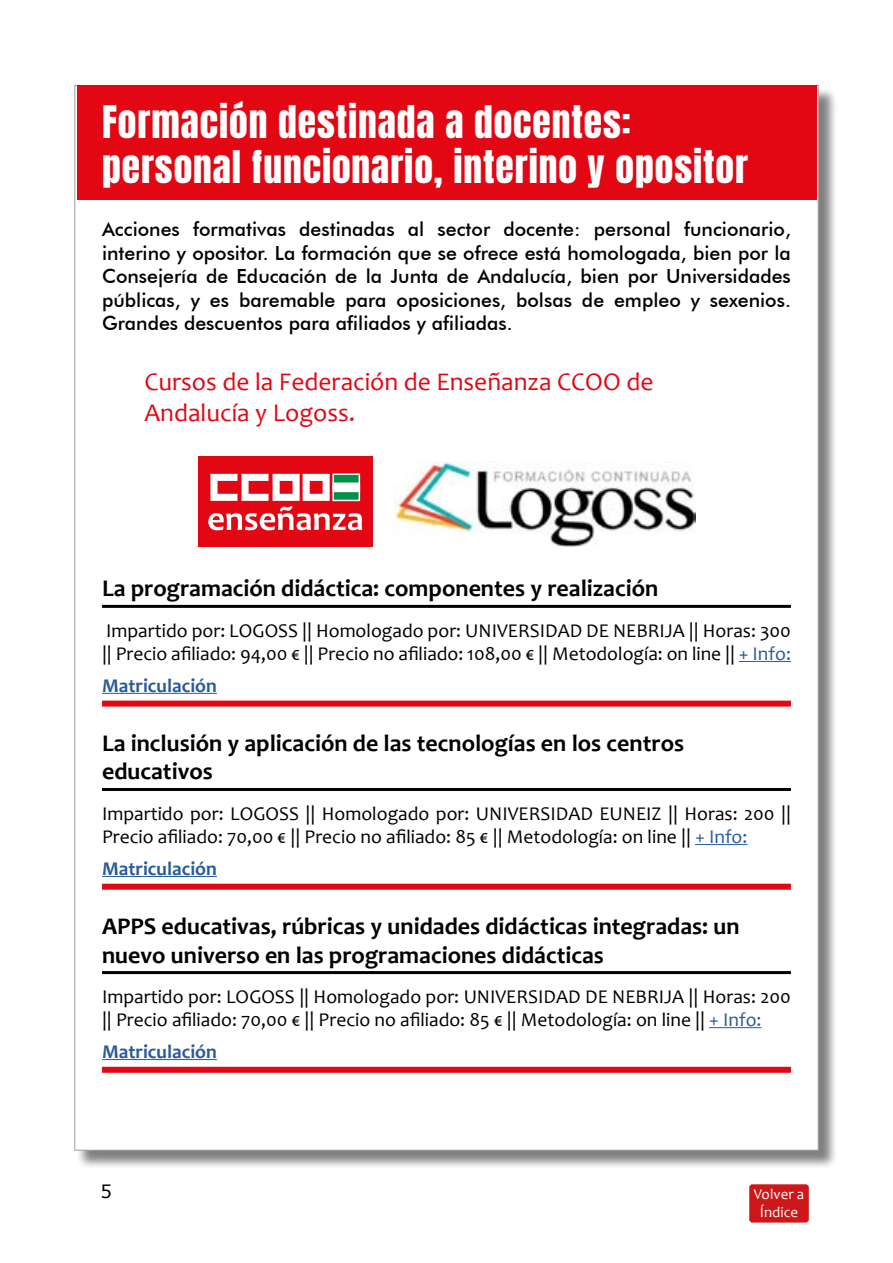
<style>
.page{position:relative;width:893px;height:1263px;background:#fff}
.page>*{position:absolute;margin:0;border:0;box-sizing:border-box;transform-origin:0 0}
.t1{font:37.5px/45px "Anton";letter-spacing:.025em;color:#fff}
.t2{font:25.5px/30.6px "Candara";color:#e30613}
.t3{font:700 24px/28.8px "Candara";color:#000}
.t4{font:19.5px/23.4px "Candara";color:#000}
.t5{font:500 19.5px/23.4px "Futura BT";color:#000;text-align:justify}
.t6{font:700 19.5px "Candara";color:#275b9b}
.t7{font:18px "Verdana";color:#000}
.t8{font:15px/18px "Candara";color:#fff;text-align:center}
.s1{color:#275b9b}
</style>
<div class="page">
<div style="left:749px;top:1184px;width:60px;height:38px;background:#cd1719"></div>
<div style="left:77px;top:88px;width:760px;height:1081px;background:#000;opacity:.5"></div>
<div style="left:74px;top:85px;width:745px;height:1065px;background:#fff;border:1px solid #9d9d9c"></div>
<div style="left:77px;top:86px;width:739px;height:69px;background:#e30613"></div>
<div style="left:77px;top:131px;width:739px;height:69px;background:#e30613"></div>
<hr style="left:102px;top:605px;width:689px;height:3px;background:#000">
<hr style="left:739px;top:661px;width:52px;height:1px;background:#275b9b">
<div style="left:102px;top:701px;width:689px;height:6px;background:#e30613"></div>
<hr style="left:102px;top:693px;width:115px;height:1px;background:#275b9b">
<hr style="left:102px;top:788px;width:689px;height:3px;background:#000">
<hr style="left:695px;top:844px;width:52px;height:1px;background:#275b9b">
<div style="left:102px;top:884px;width:689px;height:6px;background:#e30613"></div>
<hr style="left:102px;top:876px;width:115px;height:1px;background:#275b9b">
<hr style="left:102px;top:971px;width:689px;height:3px;background:#000">
<hr style="left:709px;top:1027px;width:52px;height:1px;background:#275b9b">
<div style="left:102px;top:1067px;width:689px;height:6px;background:#e30613"></div>
<hr style="left:102px;top:1059px;width:115px;height:1px;background:#275b9b">
<div style="left:198px;top:456px;width:175px;height:90px;background:#e30613"></div>
<div style="left:332px;top:473px;width:28px;height:28px;background:#f08288"></div>
<svg style="left:208px;top:474px;width:154px;height:56px"></svg>
<img style="left:395px;top:461px;width:300px;height:85px">
<h1 class="t1" style="left:102px;top:103px;width:648px">Formación destinada a docentes: personal funcionario, interino y opositor</h1>
<p class="t5" style="left:102px;top:218px;width:690px">Acciones formativas destinadas al sector docente: personal funcionario, interino y opositor. La formación que se ofrece está homologada, bien por la Consejería de Educación de la Junta de Andalucía, bien por Universidades públicas, y es baremable para oposiciones, bolsas de empleo y sexenios.<br>Grandes descuentos para afiliados y afiliadas.</p>
<h2 class="t2" style="left:145px;top:366px;width:510px">Cursos de la Federación de Enseñanza CCOO de<br>Andalucía y Logoss.</h2>
<p class="t3" style="left:102px;top:574px;width:558px">La programación didáctica: componentes y realización</p>
<p class="t4" style="left:102px;top:618px;width:690px">Impartido por: LOGOSS || Homologado por: UNIVERSIDAD DE NEBRIJA || Horas: 300 || Precio afiliado: 94,00 € || Precio no afiliado: 108,00 € || Metodología: on line || <span class="s1">+ Info:</span></p>
<p class="t6" style="left:102px;top:673px;width:116px">Matriculación</p>
<p class="t3" style="left:102px;top:728px;width:584px">La inclusión y aplicación de las tecnologías en los centros educativos</p>
<p class="t4" style="left:102px;top:802px;width:690px">Impartido por: LOGOSS || Homologado por: UNIVERSIDAD EUNEIZ || Horas: 200 ||<br>Precio afiliado: 70,00 € || Precio no afiliado: 85 € || Metodología: on line || <span class="s1">+ Info:</span></p>
<p class="t6" style="left:102px;top:857px;width:116px">Matriculación</p>
<p class="t3" style="left:102px;top:911px;width:639px">APPS educativas, rúbricas y unidades didácticas integradas: un nuevo universo en las programaciones didácticas</p>
<p class="t4" style="left:102px;top:985px;width:690px">Impartido por: LOGOSS || Homologado por: UNIVERSIDAD DE NEBRIJA || Horas: 200 || Precio afiliado: 70,00 € || Precio no afiliado: 85 € || Metodología: on line || <span class="s1">+ Info:</span></p>
<p class="t6" style="left:102px;top:1040px;width:116px">Matriculación</p>
<p class="t7" style="left:101px;top:1179px;width:13px">5</p>
<p class="t8" style="left:754px;top:1185px;width:52px">Volver a<br>Índice</p>
</div>
